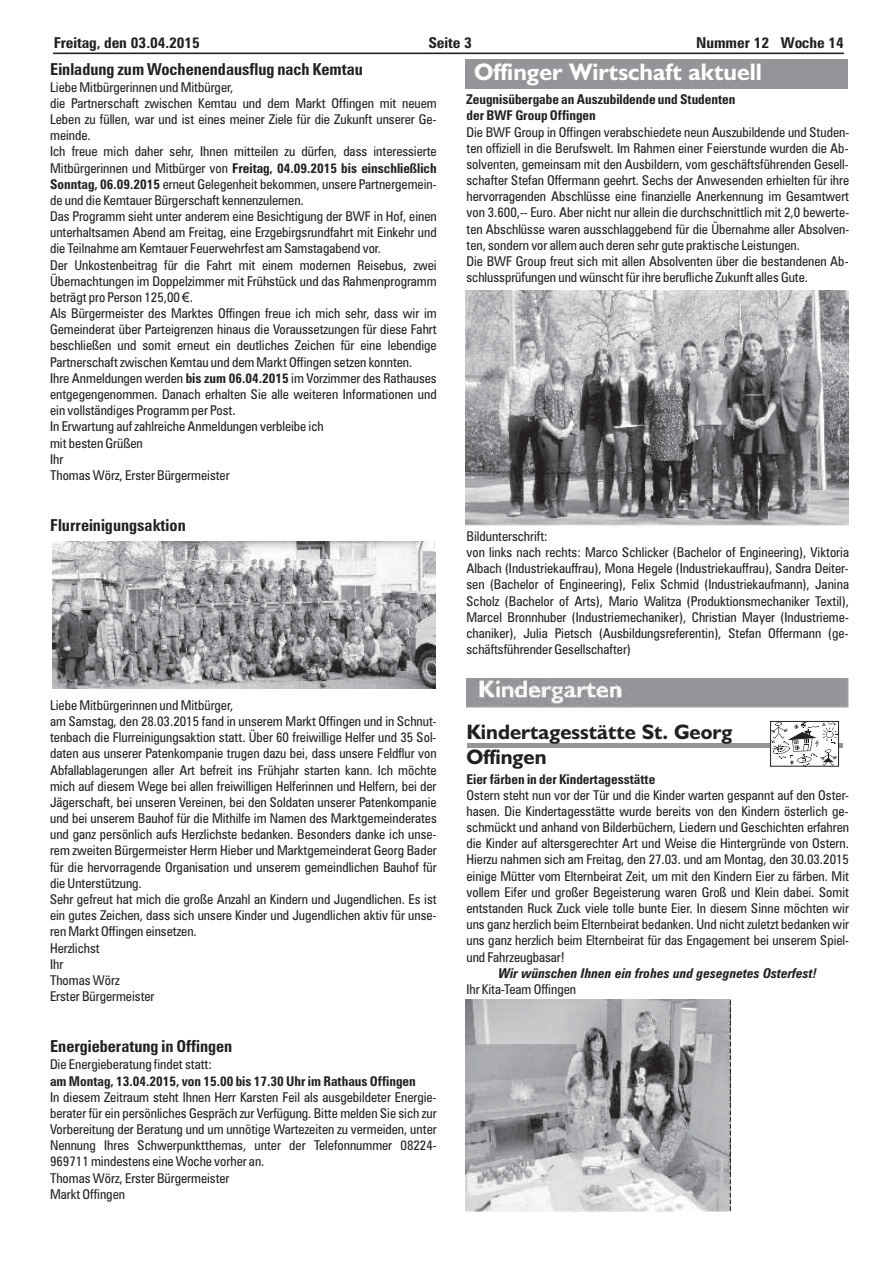
<style>
.page{position:relative;width:893px;height:1263px;background:#fff}
.page>*{position:absolute;margin:0;border:0;box-sizing:border-box;transform-origin:0 0}
.t1{font:700 24px "Humanist 521 BT";color:#fff}
.t2{font:700 21px/25.2px "Humanist 521 BT";color:#231f20}
.t3{font:700 condensed 16.5px "Zurich BT";color:#231f20}
.t4{font:700 condensed 15px "Zurich BT";letter-spacing:-.005em;color:#231f20;scale:1.04 1}
.t5{font:condensed 13.5px/16.2px "Zurich BT";color:#231f20}
.t6{font:700 condensed 13.5px "Zurich BT";color:#231f20}
.t7{font:italic 700 condensed 13.5px "Zurich BT";color:#231f20}
.s1{font-weight:700}
.s2{font-family:"Arial";font-stretch:normal}
</style>
<div class="page">
<hr style="left:53px;top:53px;width:791px;height:1px;background:#231f20">
<img style="left:52px;top:542px;width:383px;height:147px">
<div style="left:466px;top:59px;width:382px;height:29px;background:#939598"></div>
<img style="left:466px;top:290px;width:382px;height:237px">
<img style="left:466px;top:678px;width:382px;height:30px">
<div style="left:467px;top:743px;width:376px;height:5px;background:#939598"></div>
<div style="left:770px;top:721px;width:69px;height:45px;border:1px solid #231f20"></div>
<svg style="left:770px;top:722px;width:68px;height:45px"></svg>
<img style="left:466px;top:1000px;width:265px;height:212px">
<p class="t4" style="left:54px;top:37px;width:142px">Freitag, den 03.04.2015</p>
<p class="t4" style="left:428px;top:37px;width:43px">Seite 3</p>
<p class="t4" style="left:696px;top:37px;width:144px">Nummer 12 Woche 14</p>
<h1 class="t1" style="left:474px;top:64px;width:289px">Offinger Wirtschaft aktuell</h1>
<p class="t3" style="left:50px;top:63px;width:314px">Einladung zum Wochenendausflug nach Kemtau</p>
<p class="t5" style="left:50px;top:80px;width:185px">Liebe Mitbürgerinnen und Mitbürger,</p>
<p class="t6" style="left:466px;top:95px;width:270px">Zeugnisübergabe an Auszubildende und Studenten</p>
<p class="t5" style="left:50px;top:96px;width:388px">die Partnerschaft zwischen Kemtau und dem Markt Offingen mit neuem</p>
<p class="t6" style="left:466px;top:111px;width:131px">der BWF Group Offingen</p>
<p class="t5" style="left:50px;top:112px;width:388px">Leben zu füllen, war und ist eines meiner Ziele für die Zukunft unserer Ge&shy;meinde.</p>
<p class="t5" style="left:466px;top:125px;width:384px">Die BWF Group in Offingen verabschiedete neun Auszubildende und Studen&shy;ten offiziell in die Berufswelt. Im Rahmen einer Feierstunde wurden die Ab-</p>
<p class="t5" style="left:50px;top:145px;width:388px">Ich freue mich daher sehr, Ihnen mitteilen zu dürfen, dass interessierte<br>Mitbürgerinnen und Mitbürger von <span class="s1">Freitag, 04.09.2015 bis einschließlich</span></p>
<p class="t5" style="left:466px;top:157px;width:384px">solventen, gemeinsam mit den Ausbildern, vom geschäftsführenden Gesell-</p>
<p class="t5" style="left:50px;top:177px;width:388px"><span class="s1">Sonntag, 06.09.2015</span> erneut Gelegenheit bekommen, unsere Partnergemein-</p>
<p class="t5" style="left:466px;top:173px;width:384px">schafter Stefan Offermann geehrt. Sechs der Anwesenden erhielten für ihre hervorragenden Abschlüsse eine finanzielle Anerkennung im Gesamtwert</p>
<p class="t5" style="left:50px;top:193px;width:388px">de und die Kemtauer Bürgerschaft kennenzulernen.<br>Das Programm sieht unter anderem eine Besichtigung der BWF in Hof, einen</p>
<p class="t5" style="left:466px;top:206px;width:384px">von 3.600,-- Euro. Aber nicht nur allein die durchschnittlich mit 2,0 bewerte&shy;ten Abschlüsse waren ausschlaggebend für die Übernahme aller Absolven-</p>
<p class="t5" style="left:50px;top:226px;width:388px">unterhaltsamen Abend am Freitag, eine Erzgebirgsrundfahrt mit Einkehr und</p>
<p class="t5" style="left:466px;top:238px;width:335px">ten, sondern vor allem auch deren sehr gute praktische Leistungen.</p>
<p class="t5" style="left:50px;top:242px;width:388px">die Teilnahme am Kemtauer Feuerwehrfest am Samstagabend vor.<br>Der Unkostenbeitrag für die Fahrt mit einem modernen Reisebus, zwei</p>
<p class="t5" style="left:466px;top:254px;width:384px">Die BWF Group freut sich mit allen Absolventen über die bestandenen Ab-</p>
<p class="t5" style="left:50px;top:274px;width:388px">Übernachtungen im Doppelzimmer mit Frühstück und das Rahmenprogramm</p>
<p class="t5" style="left:466px;top:271px;width:343px">schlussprüfungen und wünscht für ihre berufliche Zukunft alles Gute.</p>
<p class="t5" style="left:50px;top:290px;width:388px">beträgt pro Person 125,00 <span class="s2">€</span>.<br>Als Bürgermeister des Marktes Offingen freue ich mich sehr, dass wir im Gemeinderat über Parteigrenzen hinaus die Voraussetzungen für diese Fahrt beschließen und somit erneut ein deutliches Zeichen für eine lebendige Partnerschaft zwischen Kemtau und dem Markt Offingen setzen konnten.<br>Ihre Anmeldungen werden <span class="s1">bis zum 06.04.2015</span> im Vorzimmer des Rathauses entgegengenommen. Danach erhalten Sie alle weiteren Informationen und ein vollständiges Programm per Post.<br>In Erwartung auf zahlreiche Anmeldungen verbleibe ich<br>mit besten Grüßen<br>Ihr<br>Thomas Wörz, Erster Bürgermeister</p>
<p class="t3" style="left:50px;top:519px;width:137px">Flurreinigungsaktion</p>
<p class="t5" style="left:466px;top:529px;width:384px">Bildunterschrift:<br>von links nach rechts: Marco Schlicker (Bachelor of Engineering), Viktoria Albach (Industriekauffrau), Mona Hegele (Industriekauffrau), Sandra Deiter&shy;sen (Bachelor of Engineering), Felix Schmid (Industriekaufmann), Janina Scholz (Bachelor of Arts), Mario Walitza (Produktionsmechaniker Textil), Marcel Bronnhuber (Industriemechaniker), Christian Mayer (Industrieme&shy;chaniker), Julia Pietsch (Ausbildungsreferentin), Stefan Offermann (ge&shy;schäftsführender Gesellschafter)</p>
<p class="t5" style="left:50px;top:698px;width:388px">Liebe Mitbürgerinnen und Mitbürger,<br>am Samstag, den 28.03.2015 fand in unserem Markt Offingen und in Schnut&shy;tenbach die Flurreinigungsaktion statt. Über 60 freiwillige Helfer und 35 Sol&shy;daten aus unserer Patenkompanie trugen dazu bei, dass unsere Feldflur von Abfallablagerungen aller Art befreit ins Frühjahr starten kann. Ich möchte</p>
<p class="t5" style="left:50px;top:779px;width:388px">mich auf diesem Wege bei allen freiwilligen Helferinnen und Helfern, bei der</p>
<p class="t5" style="left:50px;top:795px;width:388px">Jägerschaft, bei unseren Vereinen, bei den Soldaten unserer Patenkompanie</p>
<p class="t5" style="left:50px;top:811px;width:388px">und bei unserem Bauhof für die Mithilfe im Namen des Marktgemeinderates</p>
<p class="t5" style="left:50px;top:828px;width:388px">und ganz persönlich aufs Herzlichste bedanken. Besonders danke ich unse-</p>
<p class="t5" style="left:50px;top:844px;width:388px">rem zweiten Bürgermeister Herrn Hieber und Marktgemeinderat Georg Bader</p>
<p class="t5" style="left:50px;top:860px;width:388px">für die hervorragende Organisation und unserem gemeindlichen Bauhof für</p>
<p class="t5" style="left:50px;top:876px;width:93px">die Unterstützung.</p>
<p class="t5" style="left:50px;top:892px;width:388px">Sehr gefreut hat mich die große Anzahl an Kindern und Jugendlichen. Es ist</p>
<p class="t5" style="left:50px;top:909px;width:388px">ein gutes Zeichen, dass sich unsere Kinder und Jugendlichen aktiv für unse-</p>
<p class="t5" style="left:50px;top:925px;width:148px">ren Markt Offingen einsetzen.</p>
<p class="t5" style="left:50px;top:941px;width:51px">Herzlichst</p>
<p class="t5" style="left:50px;top:957px;width:15px">Ihr</p>
<p class="t5" style="left:50px;top:973px;width:71px">Thomas Wörz</p>
<p class="t5" style="left:50px;top:989px;width:106px">Erster Bürgermeister</p>
<p class="t3" style="left:50px;top:1041px;width:184px">Energieberatung in Offingen</p>
<p class="t5" style="left:50px;top:1058px;width:163px">Die Energieberatung findet statt:</p>
<p class="t6" style="left:50px;top:1076px;width:367px">am Montag, 13.04.2015, von 15.00 bis 17.30 Uhr im Rathaus Offingen</p>
<p class="t5" style="left:50px;top:1090px;width:388px">In diesem Zeitraum steht Ihnen Herr Karsten Feil als ausgebildeter Energie&shy;berater für ein persönliches Gespräch zur Verfügung. Bitte melden Sie sich zur Vorbereitung der Beratung und um unnötige Wartezeiten zu vermeiden, unter Nennung Ihres Schwerpunktthemas, unter der Telefonnummer 08224- 969711 mindestens eine Woche vorher an.<br>Thomas Wörz, Erster Bürgermeister<br>Markt Offingen</p>
<h2 class="t2" style="left:466px;top:722px;width:268px">Kindertagesstätte St. Georg<br>Offingen</h2>
<p class="t6" style="left:466px;top:774px;width:190px">Eier färben in der Kindertagesstätte</p>
<p class="t5" style="left:466px;top:788px;width:384px">Ostern steht nun vor der Tür und die Kinder warten gespannt auf den Oster-</p>
<p class="t5" style="left:466px;top:804px;width:384px">hasen. Die Kindertagesstätte wurde bereits von den Kindern österlich ge-</p>
<p class="t5" style="left:466px;top:820px;width:384px">schmückt und anhand von Bilderbüchern, Liedern und Geschichten erfahren</p>
<p class="t5" style="left:466px;top:837px;width:384px">die Kinder auf altersgerechter Art und Weise die Hintergründe von Ostern.</p>
<p class="t5" style="left:466px;top:853px;width:384px">Hierzu nahmen sich am Freitag, den 27.03. und am Montag, den 30.03.2015</p>
<p class="t5" style="left:466px;top:869px;width:384px">einige Mütter vom Elternbeirat Zeit, um mit den Kindern Eier zu färben. Mit</p>
<p class="t5" style="left:466px;top:885px;width:384px">vollem Eifer und großer Begeisterung waren Groß und Klein dabei. Somit</p>
<p class="t5" style="left:466px;top:901px;width:384px">entstanden Ruck Zuck viele tolle bunte Eier. In diesem Sinne möchten wir</p>
<p class="t5" style="left:466px;top:918px;width:384px">uns ganz herzlich beim Elternbeirat bedanken. Und nicht zuletzt bedanken wir</p>
<p class="t5" style="left:466px;top:934px;width:384px">uns ganz herzlich beim Elternbeirat für das Engagement bei unserem Spiel-</p>
<p class="t5" style="left:466px;top:950px;width:100px">und Fahrzeugbasar!</p>
<p class="t7" style="left:498px;top:968px;width:320px">Wir wünschen Ihnen ein frohes und gesegnetes Osterfest!</p>
<p class="t5" style="left:466px;top:982px;width:111px">Ihr Kita-Team Offingen</p>
</div>
